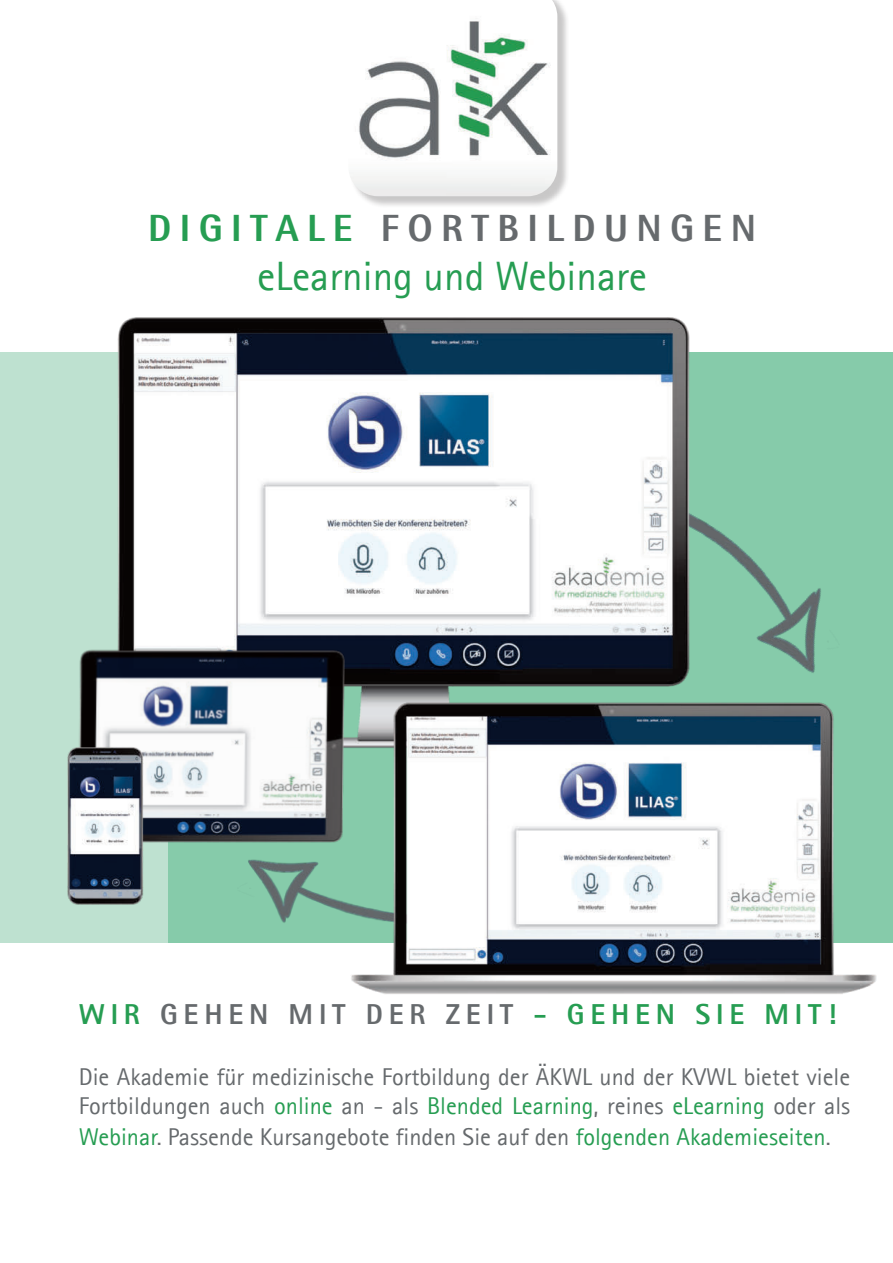
<style>
.page{position:relative;width:893px;height:1263px;background:#fff}
.page>*{position:absolute;margin:0;border:0;box-sizing:border-box;transform-origin:0 0}
.t1{font:41.1px "Agfa Rotis Sans Serif";color:#269d52}
.t2{font:800 38.1px "Agfa Rotis Semisans";letter-spacing:.22em;color:#666a6d}
.t3{font:800 28.95px "Agfa Rotis Sans Serif";letter-spacing:.2em;color:#269d52}
.t4{font:24.3px/30.2px "Agfa Rotis Sans Serif";color:#666a6d;text-align:justify}
.s1{color:#269d52}
.s2{color:#666a6d}
</style>
<div class="page">
<div style="left:143px;top:352px;width:750px;height:591px;background:#86cbaa"></div>
<div style="left:0;top:352px;width:168px;height:591px;background:#bee1d0"></div>
<div style="left:350px;top:0;width:219px;height:208px;background:#231f20;opacity:.25"></div>
<img style="left:350px;top:0;width:207px;height:196px">
<img style="left:727px;top:537px;width:94px;height:83px">
<img style="left:248px;top:859px;width:100px;height:64px">
<img style="left:117px;top:317px;width:610px;height:321px">
<img style="left:348px;top:620px;width:529px;height:374px">
<img style="left:79px;top:638px;width:287px;height:209px">
<img style="left:67px;top:731px;width:120px;height:174px">
<h2 class="t2" style="left:148px;top:204px;width:609px"><span class="s1">DIGITALE</span> FORTBILDUNGEN</h2>
<h1 class="t1" style="left:257px;top:252px;width:392px">eLearning und Webinare</h1>
<p class="t3" style="left:79px;top:996px;width:759px">WIR <span class="s2">GEHEN MIT DER ZEIT</span> - GEHEN SIE MIT!</p>
<p class="t4" style="left:79px;top:1061px;width:773px">Die Akademie für medizinische Fortbildung der ÄKWL und der KVWL bietet viele Fortbildungen auch <span class="s1">online</span> an - als <span class="s1">Blended Learning</span>, reines <span class="s1">eLearning</span> oder als <span class="s1">Webinar</span>. Passende Kursangebote finden Sie auf den <span class="s1">folgenden Akademieseiten</span>.</p>
</div>
